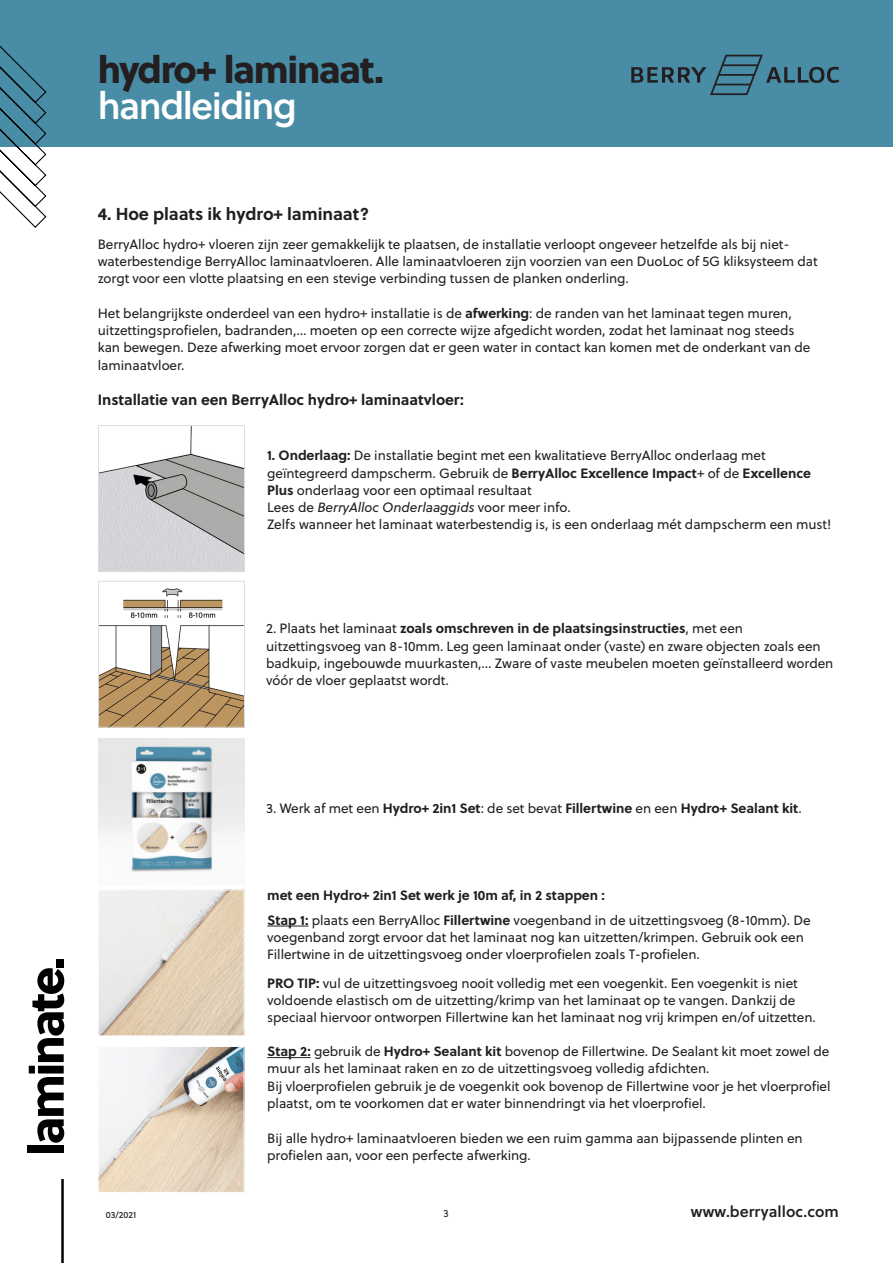
<style>
.page{position:relative;width:893px;height:1263px;background:#fff}
.page>*{position:absolute;margin:0;border:0;box-sizing:border-box;transform-origin:0 0}
.t1{font:37.5px "Soleil Xb";letter-spacing:-.04em;color:#231f20}
.t2{font:37.5px "Soleil Sb";letter-spacing:-.04em;color:#fff}
.t3{font:700 17.25px "Soleil";letter-spacing:-.005em;color:#231f20}
.t4{font:15.6px "Soleil Sb";color:#231f20}
.t5{font:700 15px "Soleil";letter-spacing:-.005em;color:#231f20}
.t6{font:13.5px/17.2px "Soleil";letter-spacing:-.005em;color:#231f20}
.t7{font:700 13.5px "Soleil";letter-spacing:-.005em;color:#231f20}
.t8{font:italic 13.5px "Soleil";letter-spacing:-.005em;color:#231f20}
.t9{font:10.5px "Soleil";color:#231f20;scale:.95 1}
.t10{font:9px "Soleil Bk";color:#231f20}
.s1{font-weight:700}
.s2{font-style:normal}
.s3{font-weight:400}
</style>
<div class="page">
<div style="left:0;top:0;width:893px;height:147px;background:#488ca6"></div>
<svg style="left:631px;top:55px;width:208px;height:40px"></svg>
<svg style="left:0;top:45px;width:47px;height:183px"></svg>
<div style="left:28px;top:1145px;width:36px;height:8px;background:#000"></div>
<svg style="left:29px;top:968px;width:35px;height:175px"></svg>
<div style="left:56px;top:959px;width:8px;height:8px;background:#000"></div>
<hr style="left:61px;top:1179px;width:3px;height:84px;background:#000">
<img style="left:100px;top:427px;width:143px;height:143px">
<div style="left:98px;top:425px;width:147px;height:147px;border:1px solid #dcdddf"></div>
<img style="left:100px;top:588px;width:143px;height:137px">
<div style="left:98px;top:581px;width:147px;height:146px;border:1px solid #dcdddf"></div>
<img style="left:98px;top:738px;width:147px;height:134px">
<hr style="left:267px;top:926px;width:41px;height:1px;background:#231f20">
<hr style="left:267px;top:1057px;width:44px;height:1px;background:#231f20">
<img style="left:100px;top:892px;width:142px;height:142px">
<div style="left:98px;top:890px;width:146px;height:146px;border:1px solid #fff"></div>
<img style="left:100px;top:1048px;width:142px;height:143px">
<div style="left:98px;top:1046px;width:146px;height:147px;border:1px solid #fff"></div>
<p class="t1" style="left:98px;top:40px;width:288px">hydro+ laminaat.</p>
<p class="t2" style="left:98px;top:77px;width:200px">handleiding</p>
<p class="t3" style="left:98px;top:201px;width:273px">4. Hoe plaats ik hydro+ laminaat?</p>
<p class="t6" style="left:98px;top:235px;width:721px">BerryAlloc hydro+ vloeren zijn zeer gemakkelijk te plaatsen, de installatie verloopt ongeveer hetzelfde als bij niet&shy;waterbestendige BerryAlloc laminaatvloeren. Alle laminaatvloeren zijn voorzien van een DuoLoc of 5G kliksysteem dat zorgt voor een vlotte plaatsing en een stevige verbinding tussen de planken onderling.</p>
<p class="t6" style="left:98px;top:304px;width:714px">Het belangrijkste onderdeel van een hydro+ installatie is de <span class="s1">afwerking</span>: de randen van het laminaat tegen muren, uitzettingsprofielen, badranden,… moeten op een correcte wijze afgedicht worden, zodat het laminaat nog steeds kan bewegen. Deze afwerking moet ervoor zorgen dat er geen water in contact kan komen met de onderkant van de laminaatvloer.</p>
<p class="t5" style="left:98px;top:388px;width:368px">Installatie van een BerryAlloc hydro+ laminaatvloer:</p>
<p class="t6" style="left:267px;top:447px;width:545px"><span class="s1">1. Onderlaag:</span> De installatie begint met een kwalitatieve BerryAlloc onderlaag met geïntegreerd dampscherm. Gebruik de <span class="s1">BerryAlloc Excellence Impact</span>+ of de <span class="s1">Excellence<br>Plus</span> onderlaag voor een optimaal resultaat</p>
<p class="t8" style="left:267px;top:498px;width:305px"><span class="s2">Lees de</span> BerryAlloc Onderlaaggids <span class="s2">voor meer info.</span></p>
<p class="t6" style="left:267px;top:516px;width:566px">Zelfs wanneer het laminaat waterbestendig is, is een onderlaag mét dampscherm een must!</p>
<p class="t6" style="left:266px;top:620px;width:569px">2. Plaats het laminaat <span class="s1">zoals omschreven in de plaatsingsinstructies</span>, met een uitzettingsvoeg van 8-10mm. Leg geen laminaat onder (vaste) en zware objecten zoals een badkuip, ingebouwde muurkasten,… Zware of vaste meubelen moeten geïnstalleerd worden vóór de vloer geplaatst wordt.</p>
<p class="t7" style="left:266px;top:798px;width:537px"><span class="s3">3. Werk af met een</span> Hydro+ 2in1 Set<span class="s3">: de set bevat</span> Fillertwine <span class="s3">en een</span> Hydro+ Sealant kit<span class="s3">.</span></p>
<p class="t7" style="left:267px;top:884px;width:339px">met een Hydro+ 2in1 Set werk je 10m af, in 2 stappen :</p>
<p class="t6" style="left:267px;top:911px;width:545px"><span class="s1">Stap 1:</span> plaats een BerryAlloc <span class="s1">Fillertwine</span> voegenband in de uitzettingsvoeg (8-10mm). De voegenband zorgt ervoor dat het laminaat nog kan uitzetten/krimpen. Gebruik ook een<br>Fillertwine in de uitzettingsvoeg onder vloerprofielen zoals T-profielen.</p>
<p class="t6" style="left:267px;top:974px;width:550px"><span class="s1">PRO TIP:</span> vul de uitzettingsvoeg nooit volledig met een voegenkit. Een voegenkit is niet voldoende elastisch om de uitzetting/krimp van het laminaat op te vangen. Dankzij de speciaal hiervoor ontworpen Fillertwine kan het laminaat nog vrij krimpen en/of uitzetten.</p>
<p class="t6" style="left:267px;top:1042px;width:564px"><span class="s1">Stap 2:</span> gebruik de <span class="s1">Hydro+ Sealant kit</span> bovenop de Fillertwine. De Sealant kit moet zowel de muur als het laminaat raken en zo de uitzettingsvoeg volledig afdichten.</p>
<p class="t6" style="left:267px;top:1077px;width:565px">Bij vloerprofielen gebruik je de voegenkit ook bovenop de Fillertwine voor je het vloerprofiel plaatst, om te voorkomen dat er water binnendringt via het vloerprofiel.</p>
<p class="t6" style="left:267px;top:1129px;width:537px">Bij alle hydro+ laminaatvloeren bieden we een ruim gamma aan bijpassende plinten en profielen aan, voor een perfecte afwerking.</p>
<p class="t10" style="left:106px;top:1208px;width:32px">03/2021</p>
<p class="t4" style="left:691px;top:1199px;width:150px">www.berryalloc.com</p>
<p class="t9" style="left:443px;top:1206px;width:7px">3</p>
</div>
